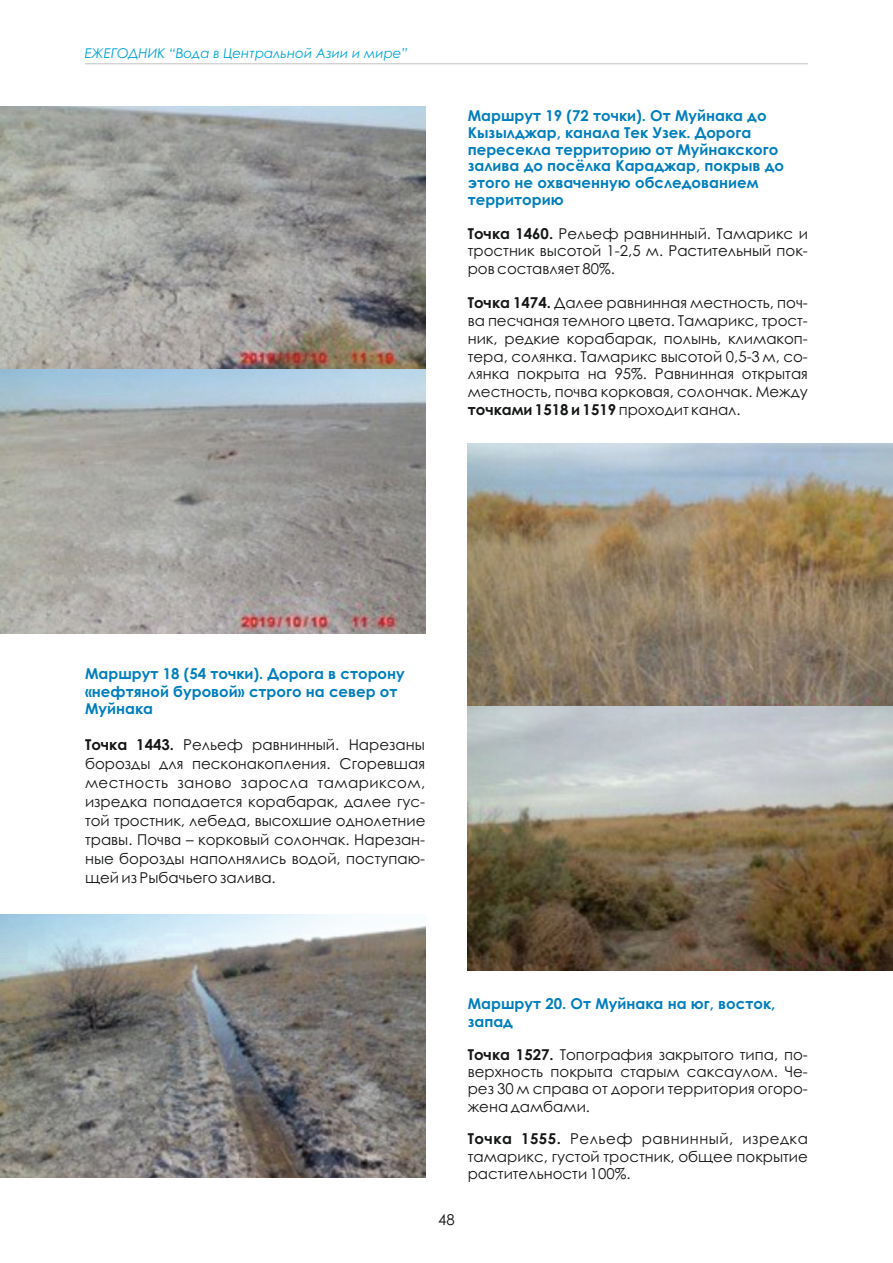
<style>
.page{position:relative;width:893px;height:1263px;background:#fff}
.page>*{position:absolute;margin:0;border:0;box-sizing:border-box;transform-origin:0 0}
.t1{font:15px/17.9px "Century Gothic";color:#151616;text-align:justify}
.t2{font:700 15px/16.8px "Century Gothic";color:#007ebd}
.t3{font:italic 13.5px "Century Gothic";color:#00a3d4}
.s1{font-weight:700}
</style>
<div class="page">
<hr style="left:85px;top:63px;width:723px;height:1px;background:#c5c5c5">
<img style="left:0;top:106px;width:425px;height:528px">
<img style="left:0;top:914px;width:425px;height:264px">
<img style="left:468px;top:443px;width:425px;height:527px">
<p class="t3" style="left:85px;top:48px;width:325px">ЕЖЕГОДНИК “Вода в Центральной Азии и мире”</p>
<p class="t2" style="left:468px;top:109px;width:318px">Маршрут 19 (72 точки). От Муйнака до<br>Кызылджар, канала Тек Узек. Дорога пересекла территорию от Муйнакского залива до посёлка Караджар, покрыв до этого не охваченную обследованием территорию</p>
<p class="t1" style="left:468px;top:225px;width:342px"><span class="s1">Точка 1460.</span> Рельеф равнинный. Тамарикс и тростник высотой 1-2,5 м. Растительный пок&shy;ров составляет 80%.</p>
<p class="t1" style="left:468px;top:295px;width:342px"><span class="s1">Точка 1474.</span> Далее равнинная местность, поч&shy;ва песчаная темного цвета. Тамарикс, трост&shy;ник, редкие корабарак, полынь, климакоп&shy;тера, солянка. Тамарикс высотой 0,5-3 м, со&shy;лянка покрыта на 95%. Равнинная открытая местность, почва корковая, солончак. Между <span class="s1">точками 1518 и 1519</span> проходит канал.</p>
<p class="t2" style="left:85px;top:667px;width:321px;line-height:17.2px">Маршрут 18 (54 точки). Дорога в сторону «нефтяной буровой» строго на север от<br>Муйнака</p>
<p class="t1" style="left:85px;top:737px;width:342px;line-height:18.9px"><span class="s1">Точка 1443.</span> Рельеф равнинный. Нарезаны борозды для песконакопления. Сгоревшая местность заново заросла тамариксом, изредка попадается корабарак, далее гус&shy;той тростник, лебеда, высохшие однолетние травы. Почва – корковый солончак. Нарезан&shy;ные борозды наполнялись водой, поступаю&shy;щей из Рыбачьего залива.</p>
<p class="t1" style="left:438px;top:1212px;width:18px">48</p>
<p class="t2" style="left:468px;top:996px;width:309px;line-height:17.7px">Маршрут 20. От Муйнака на юг, восток, запад</p>
<p class="t1" style="left:468px;top:1047px;width:342px;line-height:17.4px"><span class="s1">Точка 1527.</span> Топография закрытого типа, по&shy;верхность покрыта старым саксаулом. Че&shy;рез 30 м справа от дороги территория огоро&shy;жена дамбами.</p>
<p class="t1" style="left:468px;top:1131px;width:342px;line-height:17.4px"><span class="s1">Точка 1555.</span> Рельеф равнинный, изредка тамарикс, густой тростник, общее покрытие растительности 100%.</p>
</div>
